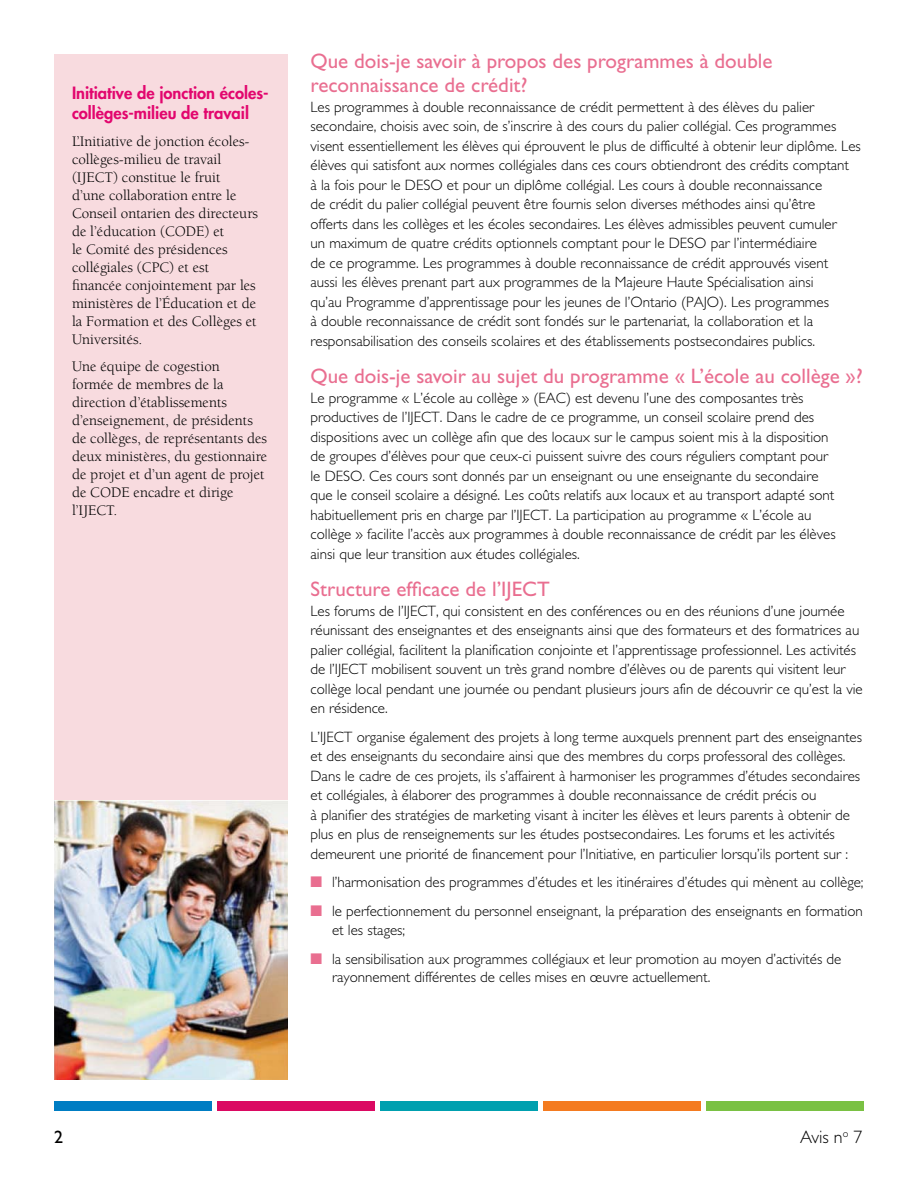
<style>
.page{position:relative;width:918px;height:1188px;background:#fff}
.page>*{position:absolute;margin:0;border:0;box-sizing:border-box;transform-origin:0 0}
.t1{font:21px/24px "Gill Sans Std";color:#e96e90}
.t2{font:300 18px "Gill Sans Std";color:#000}
.t3{font:18px "Gill Sans Std";color:#000}
.t4{font:800 16.5px/19.8px "Futura Std";color:#e2066e}
.t5{font:300 15px/19.5px "Gill Sans Std";color:#000}
.t6{font:15px/18px "Berkeley Std";color:#000}
.s1{color:#e96e90}
</style>
<div class="page">
<div style="left:54px;top:1102px;width:157px;height:9px;background:#007dc3"></div>
<div style="left:217px;top:1102px;width:157px;height:9px;background:#db0962"></div>
<div style="left:380px;top:1102px;width:158px;height:9px;background:#00a0af"></div>
<div style="left:544px;top:1102px;width:157px;height:9px;background:#f47b20"></div>
<div style="left:707px;top:1102px;width:157px;height:9px;background:#7ac143"></div>
<div style="left:54px;top:54px;width:234px;height:1026px;background:#f8dbdf"></div>
<img style="left:54px;top:801px;width:234px;height:279px">
<p class="t4" style="left:72px;top:83px;width:198px">Initiative de jonction écoles&shy;collèges-milieu de travail</p>
<p class="t6" style="left:72px;top:132px;width:188px">L’Initiative de jonction écoles&shy;collèges-milieu de travail (IJECT) constitue le fruit<br>d’une collaboration entre le<br>Conseil ontarien des directeurs de l’éducation (CODE) et<br>le Comité des présidences collégiales (CPC) et est financée conjointement par les ministères de l’Éducation et de la Formation et des Collèges et<br>Universités.</p>
<p class="t6" style="left:72px;top:357px;width:197px">Une équipe de cogestion<br>formée de membres de la direction d’établissements d’enseignement, de présidents de collèges, de représentants des deux ministères, du gestionnaire de projet et d’un agent de projet de CODE encadre et dirige l’IJECT.</p>
<h1 class="t1" style="left:310px;top:49px;width:464px">Que dois-je savoir à propos des programmes à double reconnaissance de crédit?</h1>
<p class="t5" style="left:310px;top:97px;width:552px">Les programmes à double reconnaissance de crédit permettent à des élèves du palier secondaire, choisis avec soin, de s’inscrire à des cours du palier collégial. Ces programmes visent essentiellement les élèves qui éprouvent le plus de difficulté à obtenir leur diplôme. Les élèves qui satisfont aux normes collégiales dans ces cours obtiendront des crédits comptant<br>à la fois pour le DESO et pour un diplôme collégial. Les cours à double reconnaissance<br>de crédit du palier collégial peuvent être fournis selon diverses méthodes ainsi qu’être<br>offerts dans les collèges et les écoles secondaires. Les élèves admissibles peuvent cumuler<br>un maximum de quatre crédits optionnels comptant pour le DESO par l’intermédiaire<br>de ce programme. Les programmes à double reconnaissance de crédit approuvés visent<br>aussi les élèves prenant part aux programmes de la Majeure Haute Spécialisation ainsi<br>qu’au Programme d’apprentissage pour les jeunes de l’Ontario (PAJO). Les programmes<br>à double reconnaissance de crédit sont fondés sur le partenariat, la collaboration et la responsabilisation des conseils scolaires et des établissements postsecondaires publics.</p>
<h1 class="t1" style="left:310px;top:364px;width:554px">Que dois-je savoir au sujet du programme « L’école au collège »?</h1>
<p class="t5" style="left:310px;top:388px;width:527px">Le programme « L’école au collège » (EAC) est devenu l’une des composantes très productives de l’IJECT. Dans le cadre de ce programme, un conseil scolaire prend des dispositions avec un collège afin que des locaux sur le campus soient mis à la disposition de groupes d’élèves pour que ceux-ci puissent suivre des cours réguliers comptant pour le DESO. Ces cours sont donnés par un enseignant ou une enseignante du secondaire que le conseil scolaire a désigné. Les coûts relatifs aux locaux et au transport adapté sont habituellement pris en charge par l’IJECT. La participation au programme « L’école au collège » facilite l’accès aux programmes à double reconnaissance de crédit par les élèves ainsi que leur transition aux études collégiales.</p>
<h1 class="t1" style="left:310px;top:577px;width:241px">Structure efficace de l’IJECT</h1>
<p class="t5" style="left:310px;top:601px;width:554px">Les forums de l’IJECT, qui consistent en des conférences ou en des réunions d’une journée réunissant des enseignantes et des enseignants ainsi que des formateurs et des formatrices au palier collégial, facilitent la planification conjointe et l’apprentissage professionnel. Les activités de l’IJECT mobilisent souvent un très grand nombre d’élèves ou de parents qui visitent leur collège local pendant une journée ou pendant plusieurs jours afin de découvrir ce qu’est la vie en résidence.</p>
<p class="t5" style="left:310px;top:727px;width:553px">L’IJECT organise également des projets à long terme auxquels prennent part des enseignantes et des enseignants du secondaire ainsi que des membres du corps professoral des collèges.<br>Dans le cadre de ces projets, ils s’affairent à harmoniser les programmes d’études secondaires et collégiales, à élaborer des programmes à double reconnaissance de crédit précis ou<br>à planifier des stratégies de marketing visant à inciter les élèves et leurs parents à obtenir de plus en plus de renseignements sur les études postsecondaires. Les forums et les activités demeurent une priorité de financement pour l’Initiative, en particulier lorsqu’ils portent sur :</p>
<p class="t5" style="left:311px;top:873px;width:555px"><span class="s1">■</span> l’harmonisation des programmes d’études et les itinéraires d’études qui mènent au collège;</p>
<p class="t5" style="left:332px;top:901px;width:532px;text-indent:-22px"><span class="s1">■</span> le perfectionnement du personnel enseignant, la préparation des enseignants en formation et les stages;</p>
<p class="t5" style="left:332px;top:950px;width:511px;line-height:18px;text-indent:-22px"><span class="s1">■</span> la sensibilisation aux programmes collégiaux et leur promotion au moyen d’activités de rayonnement différentes de celles mises en œuvre actuellement.</p>
<p class="t3" style="left:54px;top:1127px;width:10px">2</p>
<p class="t2" style="left:800px;top:1127px;width:64px">Avis n<sup>o</sup> 7</p>
</div>
